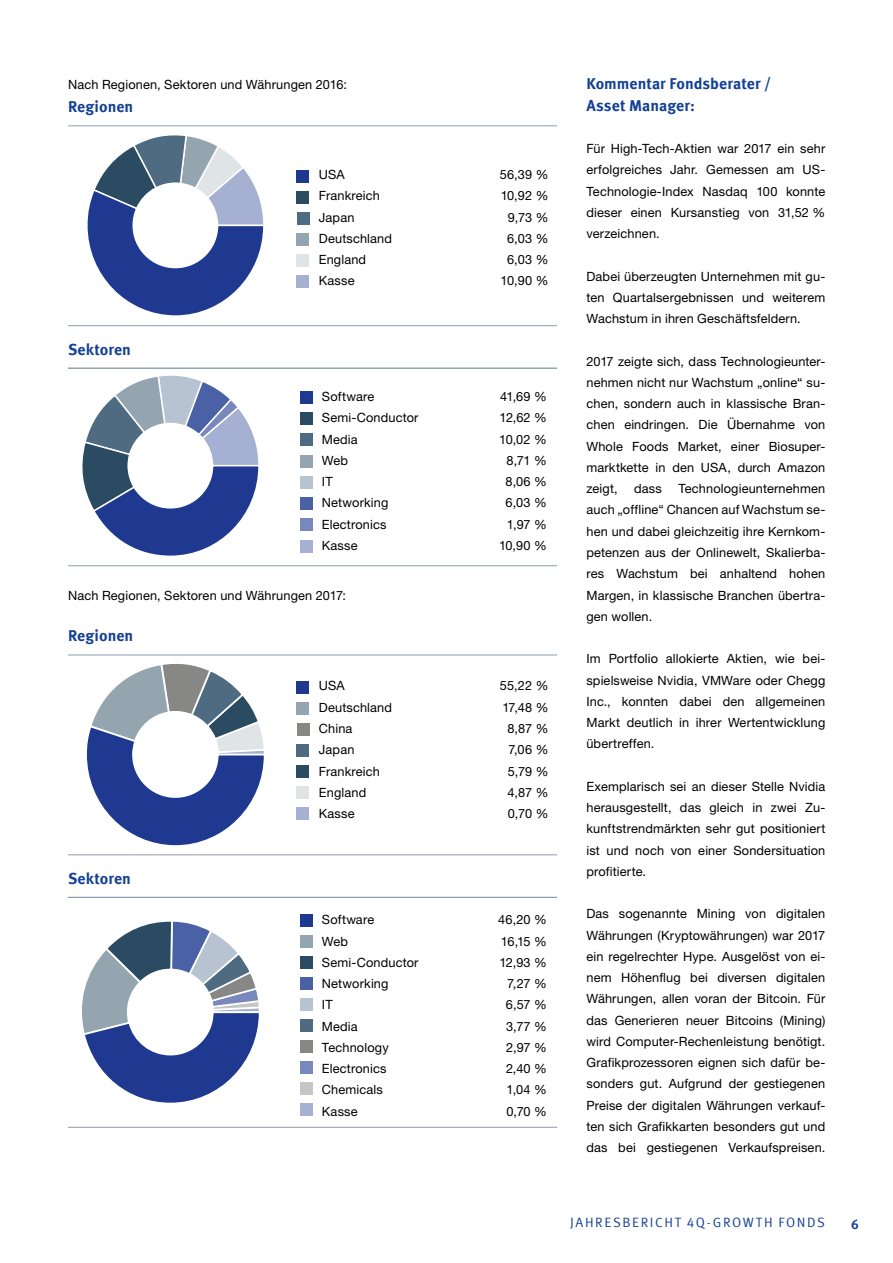
<style>
.page{position:relative;width:893px;height:1263px;background:#fff}
.page>*{position:absolute;margin:0;border:0;box-sizing:border-box;transform-origin:0 0}
.t1{font:700 15.75px/21.3px "Meta Offc Pro";color:#134094}
.t2{font:13.5px "Meta Offc Pro Norm";letter-spacing:.115em;color:#134094}
.t3{font:700 13.5px "Meta Offc Pro";color:#134094}
.t4{font:12.75px/21.3px "Helvetica Neue LTW1 G";letter-spacing:.01em;color:#000;text-align:justify}
</style>
<div class="page">
<hr style="left:68px;top:368px;width:489px;height:1px;background:#8b9eb1">
<hr style="left:68px;top:565px;width:489px;height:1px;background:#8b9eb1">
<div style="left:300px;top:391px;width:12px;height:13px;background:#1e398f"></div>
<div style="left:300px;top:412px;width:12px;height:13px;background:#2a4b61"></div>
<div style="left:300px;top:433px;width:12px;height:13px;background:#4f6b82"></div>
<div style="left:300px;top:455px;width:12px;height:12px;background:#94a5b0"></div>
<div style="left:300px;top:476px;width:12px;height:13px;background:#b7c3d1"></div>
<div style="left:300px;top:497px;width:12px;height:13px;background:#4b61a5"></div>
<div style="left:300px;top:519px;width:12px;height:12px;background:#7888bc"></div>
<div style="left:300px;top:540px;width:12px;height:13px;background:#a5b0d2"></div>
<hr style="left:68px;top:125px;width:489px;height:1px;background:#8b9eb1">
<hr style="left:68px;top:325px;width:489px;height:1px;background:#8b9eb1">
<div style="left:297px;top:170px;width:12px;height:13px;background:#1e398f"></div>
<div style="left:297px;top:191px;width:12px;height:13px;background:#2a4b61"></div>
<div style="left:297px;top:212px;width:12px;height:13px;background:#4f6b82"></div>
<div style="left:297px;top:233px;width:12px;height:12px;background:#94a5b0"></div>
<div style="left:297px;top:254px;width:12px;height:12px;background:#dfe4e7"></div>
<div style="left:297px;top:275px;width:12px;height:12px;background:#a5b0d2"></div>
<hr style="left:68px;top:897px;width:489px;height:1px;background:#8b9eb1">
<hr style="left:68px;top:1127px;width:489px;height:1px;background:#8b9eb1">
<div style="left:300px;top:914px;width:12px;height:13px;background:#1e398f"></div>
<div style="left:300px;top:935px;width:12px;height:13px;background:#94a5b0"></div>
<div style="left:300px;top:956px;width:12px;height:13px;background:#2a4b61"></div>
<div style="left:300px;top:977px;width:12px;height:13px;background:#4b61a5"></div>
<div style="left:300px;top:998px;width:12px;height:13px;background:#b7c3d1"></div>
<div style="left:300px;top:1019px;width:12px;height:13px;background:#4f6b82"></div>
<div style="left:300px;top:1040px;width:12px;height:13px;background:#878786"></div>
<div style="left:300px;top:1061px;width:12px;height:13px;background:#7888bc"></div>
<hr style="left:68px;top:655px;width:489px;height:1px;background:#8b9eb1">
<hr style="left:68px;top:854px;width:489px;height:1px;background:#8b9eb1">
<div style="left:297px;top:682px;width:12px;height:12px;background:#1e398f"></div>
<div style="left:297px;top:702px;width:12px;height:13px;background:#94a5b0"></div>
<div style="left:297px;top:723px;width:12px;height:13px;background:#878786"></div>
<div style="left:297px;top:744px;width:12px;height:13px;background:#4f6b82"></div>
<div style="left:297px;top:765px;width:12px;height:13px;background:#2a4b61"></div>
<div style="left:297px;top:786px;width:12px;height:12px;background:#dfe4e7"></div>
<div style="left:297px;top:807px;width:12px;height:12px;background:#a5b0d2"></div>
<svg style="left:82px;top:375px;width:177px;height:181px"></svg>
<svg style="left:87px;top:135px;width:177px;height:181px"></svg>
<div style="left:300px;top:1082px;width:12px;height:13px;background:#c5c6c6"></div>
<div style="left:300px;top:1103px;width:12px;height:13px;background:#a5b0d2"></div>
<svg style="left:82px;top:921px;width:177px;height:182px"></svg>
<svg style="left:87px;top:663px;width:177px;height:183px"></svg>
<p class="t4" style="left:68px;top:74px;width:280px">Nach Regionen, Sektoren und Währungen 2016:</p>
<p class="t1" style="left:68px;top:95px;width:67px">Regionen</p>
<p class="t1" style="left:68px;top:338px;width:64px">Sektoren</p>
<p class="t4" style="left:319px;top:164px;width:27px">USA</p>
<p class="t4" style="left:500px;top:164px;width:50px">56,39 %</p>
<p class="t4" style="left:319px;top:185px;width:63px">Frankreich</p>
<p class="t4" style="left:501px;top:185px;width:49px">10,92 %</p>
<p class="t4" style="left:319px;top:206px;width:37px">Japan</p>
<p class="t4" style="left:508px;top:206px;width:42px">9,73 %</p>
<p class="t4" style="left:319px;top:228px;width:75px">Deutschland</p>
<p class="t4" style="left:507px;top:228px;width:43px">6,03 %</p>
<p class="t4" style="left:319px;top:249px;width:49px">England</p>
<p class="t4" style="left:507px;top:249px;width:43px">6,03 %</p>
<p class="t4" style="left:319px;top:270px;width:37px">Kasse</p>
<p class="t4" style="left:500px;top:270px;width:49px">10,90 %</p>
<p class="t4" style="left:322px;top:386px;width:54px">Software</p>
<p class="t4" style="left:500px;top:386px;width:48px">41,69 %</p>
<p class="t4" style="left:322px;top:407px;width:98px">Semi-Conductor</p>
<p class="t4" style="left:500px;top:407px;width:49px">12,62 %</p>
<p class="t4" style="left:322px;top:428px;width:37px">Media</p>
<p class="t4" style="left:499px;top:428px;width:49px">10,02 %</p>
<p class="t4" style="left:322px;top:449px;width:28px">Web</p>
<p class="t4" style="left:506px;top:449px;width:42px">8,71 %</p>
<p class="t4" style="left:322px;top:471px;width:12px">IT</p>
<p class="t4" style="left:505px;top:471px;width:43px">8,06 %</p>
<p class="t4" style="left:322px;top:492px;width:68px">Networking</p>
<p class="t4" style="left:506px;top:492px;width:43px">6,03 %</p>
<p class="t4" style="left:322px;top:513px;width:66px">Electronics</p>
<p class="t4" style="left:507px;top:513px;width:42px">1,97 %</p>
<p class="t4" style="left:322px;top:534px;width:37px">Kasse</p>
<p class="t4" style="left:499px;top:534px;width:49px">10,90 %</p>
<p class="t4" style="left:68px;top:584px;width:279px">Nach Regionen, Sektoren und Währungen 2017:</p>
<p class="t1" style="left:68px;top:624px;width:67px">Regionen</p>
<p class="t1" style="left:68px;top:867px;width:64px">Sektoren</p>
<p class="t4" style="left:319px;top:675px;width:27px">USA</p>
<p class="t4" style="left:500px;top:675px;width:50px">55,22 %</p>
<p class="t4" style="left:319px;top:696px;width:75px">Deutschland</p>
<p class="t4" style="left:502px;top:696px;width:48px">17,48 %</p>
<p class="t4" style="left:319px;top:718px;width:35px">China</p>
<p class="t4" style="left:507px;top:718px;width:43px">8,87 %</p>
<p class="t4" style="left:319px;top:739px;width:37px">Japan</p>
<p class="t4" style="left:508px;top:739px;width:42px">7,06 %</p>
<p class="t4" style="left:319px;top:760px;width:63px">Frankreich</p>
<p class="t4" style="left:508px;top:760px;width:42px">5,79 %</p>
<p class="t4" style="left:319px;top:781px;width:49px">England</p>
<p class="t4" style="left:507px;top:781px;width:42px">4,87 %</p>
<p class="t4" style="left:319px;top:803px;width:37px">Kasse</p>
<p class="t4" style="left:508px;top:803px;width:42px">0,70 %</p>
<p class="t4" style="left:322px;top:909px;width:54px">Software</p>
<p class="t4" style="left:498px;top:909px;width:50px">46,20 %</p>
<p class="t4" style="left:322px;top:930px;width:28px">Web</p>
<p class="t4" style="left:501px;top:930px;width:47px">16,15 %</p>
<p class="t4" style="left:322px;top:951px;width:98px">Semi-Conductor</p>
<p class="t4" style="left:499px;top:951px;width:49px">12,93 %</p>
<p class="t4" style="left:322px;top:973px;width:68px">Networking</p>
<p class="t4" style="left:507px;top:973px;width:41px">7,27 %</p>
<p class="t4" style="left:322px;top:994px;width:12px">IT</p>
<p class="t4" style="left:506px;top:994px;width:43px">6,57 %</p>
<p class="t4" style="left:322px;top:1015px;width:37px">Media</p>
<p class="t4" style="left:506px;top:1015px;width:42px">3,77 %</p>
<p class="t4" style="left:322px;top:1036px;width:68px">Technology</p>
<p class="t4" style="left:506px;top:1036px;width:42px">2,97 %</p>
<p class="t4" style="left:322px;top:1058px;width:66px">Electronics</p>
<p class="t4" style="left:506px;top:1058px;width:42px">2,40 %</p>
<p class="t4" style="left:322px;top:1079px;width:62px">Chemicals</p>
<p class="t4" style="left:506px;top:1079px;width:42px">1,04 %</p>
<p class="t4" style="left:322px;top:1100px;width:37px">Kasse</p>
<p class="t4" style="left:506px;top:1100px;width:42px">0,70 %</p>
<p class="t1" style="left:586px;top:72px;width:186px">Kommentar Fondsberater /<br>Asset Manager:</p>
<p class="t4" style="left:586px;top:138px;width:240px">Für High-Tech-Aktien war 2017 ein sehr erfolgreiches Jahr. Gemessen am US-Technologie-Index Nasdaq 100 konnte dieser einen Kursanstieg von 31,52 % verzeichnen.</p>
<p class="t4" style="left:586px;top:265px;width:240px">Dabei überzeugten Unternehmen mit gu&shy;ten Quartalsergebnissen und weiterem Wachstum in ihren Geschäftsfeldern.</p>
<p class="t4" style="left:586px;top:350px;width:240px">2017 zeigte sich, dass Technologieunter&shy;nehmen nicht nur Wachstum „online“ su&shy;chen, sondern auch in klassische Bran&shy;chen eindringen. Die Übernahme von Whole Foods Market, einer Biosuper&shy;marktkette in den USA, durch Amazon zeigt,</p>
<p class="t4" style="left:586px;top:478px;width:240px;text-indent:92px">Technologieunternehmen auch „offline“ Chancen auf Wachstum se&shy;hen und dabei gleichzeitig ihre Kernkom&shy;petenzen aus der Onlinewelt, Skalierba&shy;res Wachstum bei anhaltend hohen Margen, in klassische Branchen übertra&shy;gen wollen.</p>
<p class="t4" style="left:586px;top:648px;width:240px">Im Portfolio allokierte Aktien, wie bei&shy;spielsweise Nvidia, VMWare oder Chegg Inc., konnten dabei den allgemeinen Markt deutlich in ihrer Wertentwicklung übertreffen.</p>
<p class="t4" style="left:586px;top:775px;width:240px">Exemplarisch sei an dieser Stelle Nvidia herausgestellt, das gleich in zwei Zu&shy;kunftstrendmärkten sehr gut positioniert ist und noch von einer Sondersituation profitierte.</p>
<p class="t4" style="left:586px;top:903px;width:240px">Das sogenannte Mining von digitalen Währungen (Kryptowährungen) war 2017 ein regelrechter Hype. Ausgelöst von ei&shy;nem Höhenflug bei diversen digitalen Währungen, allen voran der Bitcoin. Für das Generieren neuer Bitcoins (Mining) wird Computer-Rechenleistung benötigt.<br>Grafikprozessoren eignen sich dafür be&shy;sonders gut. Aufgrund der gestiegenen Preise der digitalen Währungen verkauf&shy;ten sich Grafikkarten besonders gut und das bei gestiegenen Verkaufspreisen.</p>
<p class="t4" style="left:634px;top:478px;width:29px">dass</p>
<p class="t2" style="left:570px;top:1211px;width:256px">JAHRESBERICHT 4Q-GROWTH FONDS</p>
<p class="t3" style="left:851px;top:1214px;width:9px">6</p>
</div>
